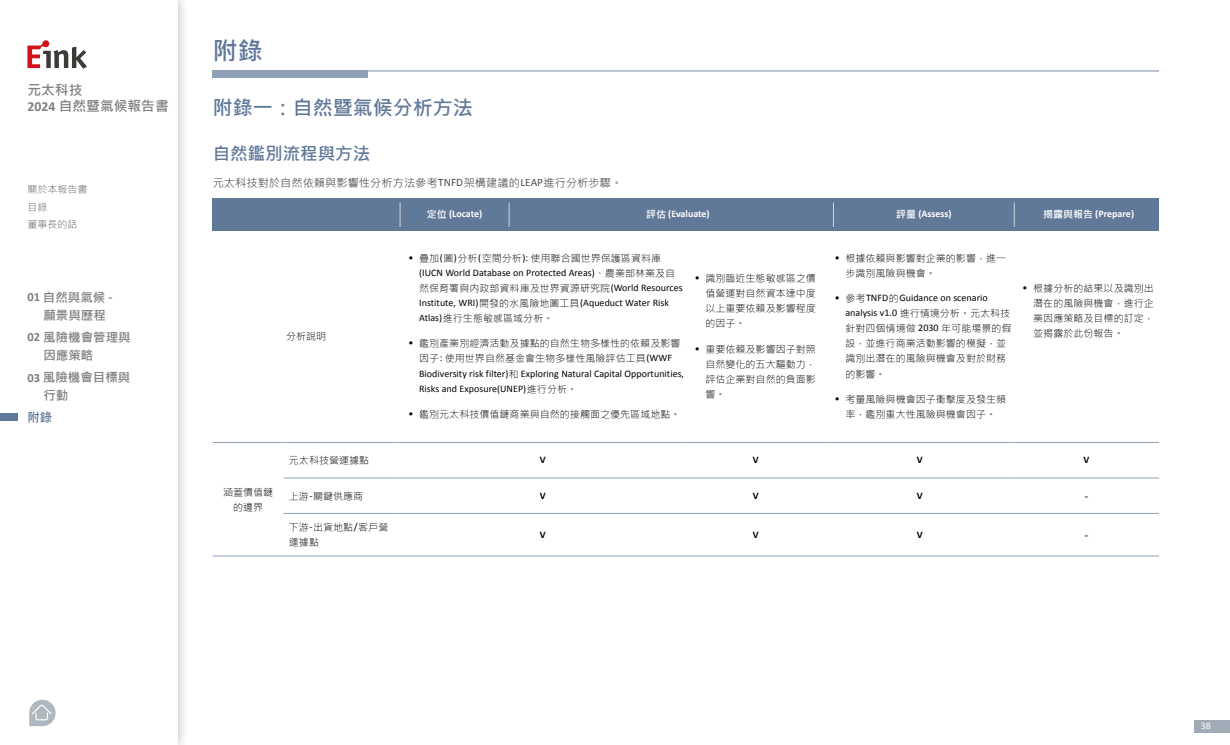
<style>
.page{position:relative;width:1230px;height:745px;background:#fff}
.page>*{position:absolute;margin:0;border:0;box-sizing:border-box;transform-origin:0 0}
.t1{font:700 25px "Microsoft Jheng Hei";color:#617998}
.t2{font:700 20px "Microsoft Jheng Hei";color:#617998}
.t3{font:700 17.5px "Microsoft Jheng Hei";color:#617998}
.t4{font:700 13.75px/16.5px "Microsoft Jheng Hei";color:#808080}
.t5{font:700 12.5px/17.5px "Microsoft Jheng Hei";color:#808080}
.t6{font:700 12.5px "Microsoft Jheng Hei";color:#617998}
.t7{font:11.25px "Microsoft Jheng Hei";color:#4d4d4d}
.t8{font:300 10px/15px "Microsoft Jheng Hei";letter-spacing:.005em;color:#000;text-align:center}
.t9{font:10px/15px "Calibri";letter-spacing:.005em;color:#000}
.t10{font:700 10px "Calibri";color:#fff}
.t11{font:10px/17.5px "Microsoft Jheng Hei";color:#808080}
.t12{font:700 10px "Calibri";color:#000}
.t13{font:700 10px "Microsoft Jheng Hei";color:#000}
.t14{font:10px "Calibri";color:#fff}
.s1{font-family:"Calibri"}
.s2{font-family:"Microsoft Jheng Hei"}
.s3{font-family:"Calibri";font-weight:400}
.s4{font-family:"Microsoft Jheng Hei";font-weight:300}
</style>
<div class="page">
<hr style="left:213px;top:70px;width:946px;height:1px;background:#90a1b7">
<div style="left:213px;top:70px;width:155px;height:7px;background:#90a1b7"></div>
<hr style="left:213px;top:441px;width:70px;height:1px;background:#90a1b7">
<hr style="left:283px;top:441px;width:117px;height:1px;background:#90a1b7">
<hr style="left:400px;top:441px;width:286px;height:1px;background:#90a1b7">
<hr style="left:686px;top:441px;width:140px;height:1px;background:#90a1b7">
<hr style="left:826px;top:441px;width:187px;height:1px;background:#90a1b7">
<hr style="left:1013px;top:441px;width:146px;height:1px;background:#90a1b7">
<hr style="left:283px;top:477px;width:117px;height:1px;background:#90a1b7">
<hr style="left:400px;top:477px;width:286px;height:1px;background:#90a1b7">
<hr style="left:686px;top:477px;width:140px;height:1px;background:#90a1b7">
<hr style="left:826px;top:477px;width:187px;height:1px;background:#90a1b7">
<hr style="left:1013px;top:477px;width:146px;height:1px;background:#90a1b7">
<hr style="left:283px;top:512px;width:117px;height:1px;background:#90a1b7">
<hr style="left:400px;top:512px;width:286px;height:1px;background:#90a1b7">
<hr style="left:686px;top:512px;width:140px;height:1px;background:#90a1b7">
<hr style="left:826px;top:512px;width:187px;height:1px;background:#90a1b7">
<hr style="left:1013px;top:512px;width:146px;height:1px;background:#90a1b7">
<hr style="left:213px;top:555px;width:70px;height:1px;background:#90a1b7">
<hr style="left:283px;top:555px;width:117px;height:1px;background:#90a1b7">
<hr style="left:400px;top:555px;width:286px;height:1px;background:#90a1b7">
<hr style="left:686px;top:555px;width:140px;height:1px;background:#90a1b7">
<hr style="left:826px;top:555px;width:187px;height:1px;background:#90a1b7">
<hr style="left:1013px;top:555px;width:146px;height:1px;background:#90a1b7">
<div style="left:213px;top:198px;width:946px;height:33px;background:#617998"></div>
<svg style="left:399px;top:202px;width:1px;height:25px"></svg>
<svg style="left:508px;top:202px;width:1px;height:25px"></svg>
<svg style="left:833px;top:202px;width:1px;height:25px"></svg>
<svg style="left:1013px;top:203px;width:1px;height:24px"></svg>
<div style="left:0;top:0;width:189px;height:744px;background:#000;opacity:.3"></div>
<div style="left:0;top:0;width:177px;height:744px;background:#fff"></div>
<svg style="left:27px;top:40px;width:60px;height:29px"></svg>
<svg style="left:29px;top:699px;width:27px;height:26px"></svg>
<div style="left:0;top:413px;width:18px;height:7px;background:#617998"></div>
<div style="left:1194px;top:719px;width:36px;height:12px;background:#a1abb7"></div>
<h3 class="t4" style="left:27px;top:81px;width:143px">元太科技<br><span class="s1">2024</span> 自然暨氣候報告書</h3>
<p class="t11" style="left:27px;top:181px;width:61px">關於本報告書目錄<br>董事長的話</p>
<p class="t5" style="left:43px;top:288px;width:70px;text-indent:-16px"><span class="s1">01</span> 自然與氣候 <span class="s1">-</span>願景與歷程</p>
<p class="t5" style="left:43px;top:328px;width:89px;text-indent:-16px"><span class="s1">02</span> 風險機會管理與因應策略</p>
<p class="t5" style="left:43px;top:368px;width:89px;text-indent:-16px"><span class="s1">03</span> 風險機會目標與行動</p>
<p class="t6" style="left:27px;top:409px;width:26px">附錄</p>
<h1 class="t1" style="left:213px;top:36px;width:51px">附錄</h1>
<h2 class="t2" style="left:213px;top:95px;width:261px">附錄一：自然暨氣候分析方法</h2>
<h3 class="t3" style="left:213px;top:142px;width:159px">自然鑑別流程與方法</h3>
<p class="t7" style="left:213px;top:176px;width:411px">元太科技對於自然依賴與影響性分析方法參考<span class="s1">TNFD</span>架構建議的<span class="s1">LEAP</span>進行分析步驟。</p>
<p class="t10" style="left:427px;top:207px;width:57px"><span class="s2">定位</span> (Locate)</p>
<p class="t10" style="left:646px;top:207px;width:65px"><span class="s2">評估</span> (Evaluate)</p>
<p class="t10" style="left:896px;top:207px;width:57px"><span class="s2">評量</span> (Assess)</p>
<p class="t10" style="left:1043px;top:207px;width:93px"><span class="s2">揭露與報告</span> (Prepare)</p>
<p class="t8" style="left:286px;top:328px;width:41px">分析說明</p>
<p class="t8" style="left:408px;top:250px;width:254px"><span class="s3">•</span> 疊加<span class="s3">(</span>圖<span class="s3">)</span>分析<span class="s3">(</span>空間分析<span class="s3">):</span> 使用聯合國世界保護區資料庫</p>
<p class="t9" style="left:419px;top:264px;width:258px">(IUCN World Database on Protected Areas)<span class="s4">、農業部林業及自</span></p>
<p class="t8" style="left:419px;top:280px;width:265px">然保育署與内政部資料庫及世界資源研究院<span class="s3">(World Resources</span></p>
<p class="t9" style="left:419px;top:294px;width:251px">Institute, WRI)<span class="s4">開發的水風險地圖工具</span>(Aqueduct Water Risk</p>
<p class="t8" style="left:419px;top:310px;width:136px"><span class="s3">Atlas)</span>進行生態敏感區域分析。</p>
<p class="t8" style="left:408px;top:336px;width:273px"><span class="s3">•</span> 鑑別產業別經濟活動及據點的自然生物多樣性的依賴及影響因子<span class="s3">:</span> 使用世界自然基金會生物多樣性風險評估工具<span class="s3">(WWF</span></p>
<p class="t9" style="left:419px;top:365px;width:266px">Biodiversity risk filter)<span class="s4">和</span> Exploring Natural Capital Opportunities,<br>Risks and Exposure(UNEP)<span class="s4">進行分析。</span></p>
<p class="t8" style="left:408px;top:406px;width:273px"><span class="s3">•</span> 鑑別元太科技價值鏈商業與自然的接觸面之優先區域地點。</p>
<p class="t8" style="left:705px;top:271px;width:112px;text-align:justify;text-indent:-11px"><span class="s3">•</span> 識別臨近生態敏感區之價值營運對自然資本達中度以上重要依賴及影響程度的因子。</p>
<p class="t8" style="left:705px;top:341px;width:112px;text-align:justify;text-indent:-11px"><span class="s3">•</span> 重要依賴及影響因子對照自然變化的五大驅動力，評估企業對自然的負面影響。</p>
<p class="t8" style="left:845px;top:250px;width:162px;text-align:left;text-indent:-11px"><span class="s3">•</span> 根據依賴與影響對企業的影響，進一步識別風險與機會。</p>
<p class="t9" style="left:845px;top:290px;width:166px;text-indent:-11px">• <span class="s4">參考</span>TNFD<span class="s4">的</span>Guidance on scenario analysis v1.0 <span class="s4">進行情境分析。元太科技</span></p>
<p class="t8" style="left:845px;top:321px;width:168px;text-align:left">針對四個情境做 <span class="s3">2030</span> 年可能場景的假設，並進行商業活動影響的模擬，並識別出潛在的風險與機會及對於財務的影響。</p>
<p class="t8" style="left:834px;top:391px;width:173px"><span class="s3">•</span> 考量風險與機會因子衝擊度及發生頻率，鑑別重大性風險與機會因子。</p>
<p class="t8" style="left:1033px;top:280px;width:122px;text-align:justify;text-indent:-11px"><span class="s3">•</span> 根據分析的結果以及識別出潛在的風險與機會，進行企業因應策略及目標的訂定，並揭露於此份報告。</p>
<p class="t8" style="left:223px;top:484px;width:51px">涵蓋價值鏈的邊界</p>
<p class="t8" style="left:289px;top:452px;width:82px">元太科技營運據點</p>
<p class="t12" style="left:540px;top:452px;width:7px">V</p>
<p class="t12" style="left:753px;top:452px;width:7px">V</p>
<p class="t12" style="left:917px;top:452px;width:7px">V</p>
<p class="t12" style="left:1083px;top:452px;width:7px">V</p>
<p class="t8" style="left:289px;top:488px;width:76px">上游<span class="s3">-</span>關鍵供應商</p>
<p class="t12" style="left:540px;top:488px;width:7px">V</p>
<p class="t12" style="left:753px;top:488px;width:7px">V</p>
<p class="t12" style="left:917px;top:488px;width:7px">V</p>
<p class="t13" style="left:1081px;top:489px;width:11px">－</p>
<p class="t8" style="left:289px;top:519px;width:101px;text-align:left">下游<span class="s3">-</span>出貨地點<span class="s3">/</span>客戶營運據點</p>
<p class="t12" style="left:540px;top:527px;width:7px">V</p>
<p class="t12" style="left:753px;top:527px;width:7px">V</p>
<p class="t12" style="left:917px;top:527px;width:7px">V</p>
<p class="t13" style="left:1081px;top:528px;width:11px">－</p>
<p class="t14" style="left:1200px;top:718px;width:12px">38</p>
</div>
